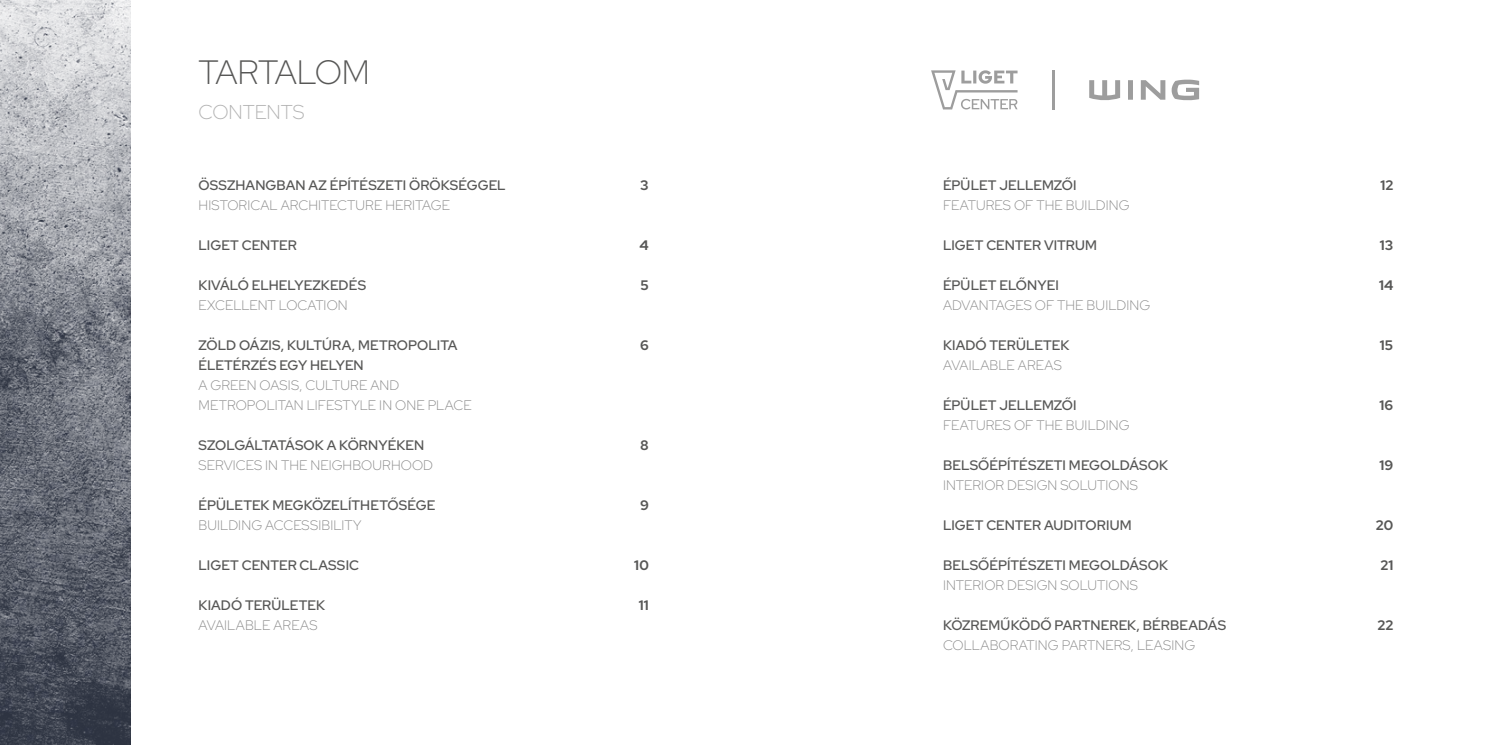
<style>
.page{position:relative;width:1489px;height:745px;background:#fff}
.page>*{position:absolute;margin:0;border:0;box-sizing:border-box;transform-origin:0 0}
.t1{font:300 33.75px "Red Hat Display";letter-spacing:-.015em;color:#575756}
.t2{font:300 20px "Red Hat Display";letter-spacing:-.005em;color:#b2b2b2}
.t3{font:500 13.75px "Red Hat Display";letter-spacing:.005em;color:#575756}
.t4{font:300 13.75px/20px "Red Hat Display";letter-spacing:.005em;color:#878787}
.t5{font:700 13.75px "Red Hat Display";letter-spacing:.005em;color:#575756}
</style>
<div class="page">
<img style="left:0;top:0;width:131px;height:744px">
<svg style="left:1089px;top:79px;width:110px;height:22px"></svg>
<svg style="left:931px;top:70px;width:86px;height:39px"></svg>
<hr style="left:1052px;top:70px;width:2px;height:39px;background:#9d9d9d">
<h1 class="t1" style="left:198px;top:50px;width:173px">TARTALOM</h1>
<h2 class="t2" style="left:198px;top:98px;width:107px">CONTENTS</h2>
<p class="t3" style="left:198px;top:176px;width:308px">ÖSSZHANGBAN AZ ÉPÍTÉSZETI ÖRÖKSÉGGEL</p>
<p class="t5" style="left:640px;top:176px;width:10px">3</p>
<p class="t4" style="left:198px;top:194px;width:253px">HISTORICAL ARCHITECTURE HERITAGE</p>
<p class="t3" style="left:198px;top:236px;width:100px">LIGET CENTER</p>
<p class="t5" style="left:639px;top:236px;width:11px">4</p>
<p class="t3" style="left:198px;top:276px;width:169px">KIVÁLÓ ELHELYEZKEDÉS</p>
<p class="t5" style="left:640px;top:276px;width:10px">5</p>
<p class="t4" style="left:198px;top:295px;width:151px">EXCELLENT LOCATION</p>
<p class="t3" style="left:198px;top:336px;width:260px">ZÖLD OÁZIS, KULTÚRA, METROPOLITA</p>
<p class="t5" style="left:640px;top:336px;width:10px">6</p>
<p class="t3" style="left:198px;top:356px;width:167px">ÉLETÉRZÉS EGY HELYEN</p>
<p class="t4" style="left:198px;top:374px;width:275px">A GREEN OASIS, CULTURE AND<br>METROPOLITAN LIFESTYLE IN ONE PLACE</p>
<p class="t3" style="left:198px;top:436px;width:227px">SZOLGÁLTATÁSOK A KÖRNYÉKEN</p>
<p class="t5" style="left:640px;top:436px;width:10px">8</p>
<p class="t4" style="left:198px;top:455px;width:236px">SERVICES IN THE NEIGHBOURHOOD</p>
<p class="t3" style="left:198px;top:496px;width:238px">ÉPÜLETEK MEGKÖZELÍTHETŐSÉGE</p>
<p class="t5" style="left:640px;top:496px;width:10px">9</p>
<p class="t4" style="left:198px;top:515px;width:165px">BUILDING ACCESSIBILITY</p>
<p class="t3" style="left:198px;top:556px;width:162px">LIGET CENTER CLASSIC</p>
<p class="t5" style="left:634px;top:556px;width:16px">10</p>
<p class="t3" style="left:198px;top:596px;width:128px">KIADÓ TERÜLETEK</p>
<p class="t5" style="left:639px;top:596px;width:11px">11</p>
<p class="t4" style="left:198px;top:615px;width:120px">AVAILABLE AREAS</p>
<p class="t3" style="left:943px;top:176px;width:135px">ÉPÜLET JELLEMZŐI</p>
<p class="t5" style="left:1380px;top:176px;width:14px">12</p>
<p class="t4" style="left:943px;top:195px;width:188px">FEATURES OF THE BUILDING</p>
<p class="t3" style="left:943px;top:236px;width:156px">LIGET CENTER VITRUM</p>
<p class="t5" style="left:1379px;top:236px;width:15px">13</p>
<p class="t3" style="left:943px;top:276px;width:117px">ÉPÜLET ELŐNYEI</p>
<p class="t5" style="left:1378px;top:276px;width:16px">14</p>
<p class="t4" style="left:943px;top:295px;width:209px">ADVANTAGES OF THE BUILDING</p>
<p class="t3" style="left:943px;top:336px;width:128px">KIADÓ TERÜLETEK</p>
<p class="t5" style="left:1379px;top:336px;width:15px">15</p>
<p class="t4" style="left:943px;top:355px;width:120px">AVAILABLE AREAS</p>
<p class="t3" style="left:943px;top:396px;width:135px">ÉPÜLET JELLEMZŐI</p>
<p class="t5" style="left:1379px;top:396px;width:15px">16</p>
<p class="t4" style="left:943px;top:415px;width:188px">FEATURES OF THE BUILDING</p>
<p class="t3" style="left:943px;top:456px;width:226px">BELSŐÉPÍTÉSZETI MEGOLDÁSOK</p>
<p class="t5" style="left:1379px;top:456px;width:15px">19</p>
<p class="t4" style="left:943px;top:475px;width:196px">INTERIOR DESIGN SOLUTIONS</p>
<p class="t3" style="left:943px;top:516px;width:190px">LIGET CENTER AUDITORIUM</p>
<p class="t5" style="left:1375px;top:516px;width:19px">20</p>
<p class="t3" style="left:943px;top:556px;width:226px">BELSŐÉPÍTÉSZETI MEGOLDÁSOK</p>
<p class="t5" style="left:1380px;top:556px;width:14px">21</p>
<p class="t4" style="left:943px;top:575px;width:196px">INTERIOR DESIGN SOLUTIONS</p>
<p class="t3" style="left:943px;top:616px;width:285px">KÖZREMŰKÖDŐ PARTNEREK, BÉRBEADÁS</p>
<p class="t5" style="left:1377px;top:616px;width:17px">22</p>
<p class="t4" style="left:943px;top:635px;width:254px">COLLABORATING PARTNERS, LEASING</p>
</div>
